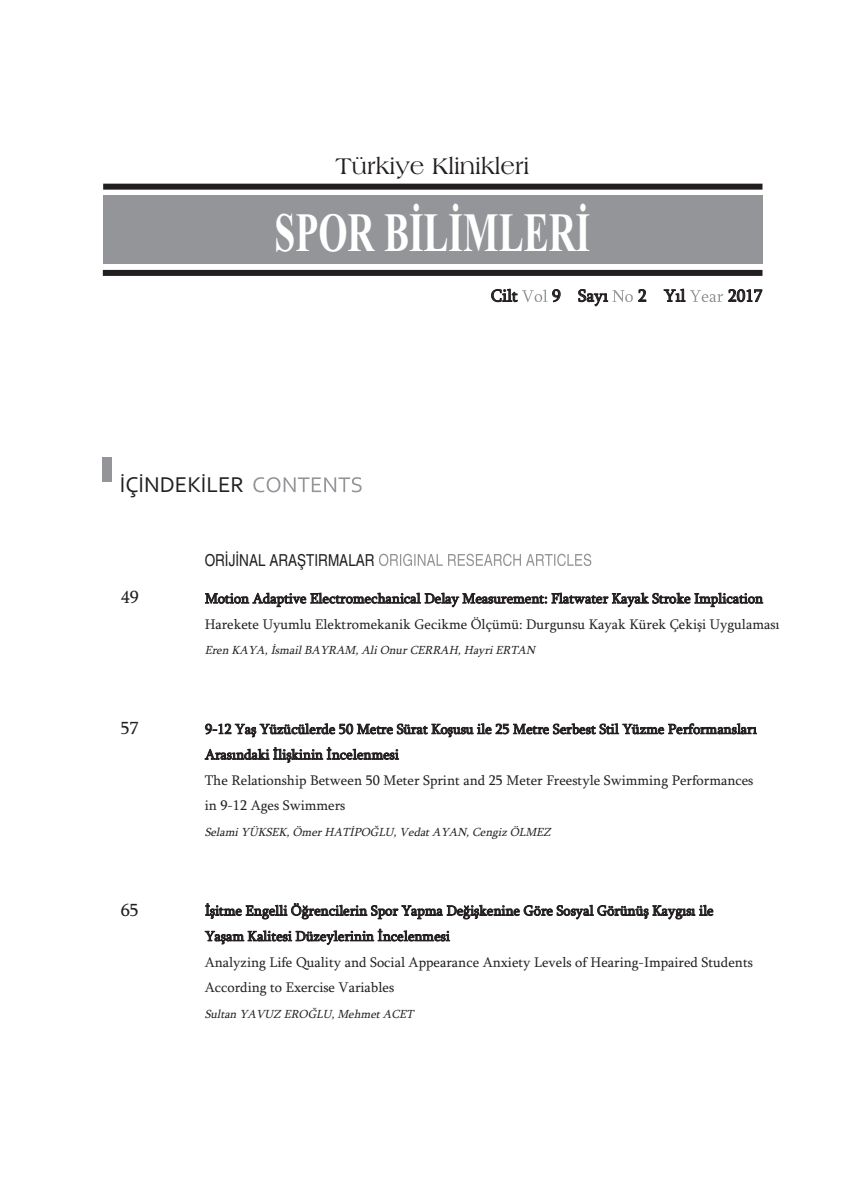
<style>
.page{position:relative;width:865px;height:1197px;background:#fff}
.page>*{position:absolute;margin:0;border:0;box-sizing:border-box;transform-origin:0 0}
.t1{font:700 55.35px "Times New Roman";color:#fff;scale:.68 1}
.t2{font:24px "Americana BT Roman";color:#231f20}
.t3{font:22.5px "Corbel";color:#231f20}
.t4{font:18px "Sylfaen";color:#231f20}
.t5{font:17.25px "Sylfaen";color:#231f20}
.t6{font:condensed 16.5px "Helvetica";color:#231f20}
.t7{font:14.25px/25.5px "Sylfaen";color:#231f20}
.t8{font:italic 12px "Sylfaen";color:#231f20}
</style>
<div class="page">
<svg style="left:379px;top:553px;width:155px;height:13px"></svg>
<svg style="left:253px;top:477px;width:108px;height:15px"></svg>
<div style="left:103px;top:457px;width:9px;height:25px;background:#939598"></div>
<div style="left:103px;top:195px;width:659px;height:68px;background:#939598"></div>
<div style="left:103px;top:184px;width:659px;height:6px;background:#231f20"></div>
<div style="left:103px;top:270px;width:659px;height:6px;background:#231f20"></div>
<svg style="left:522px;top:289px;width:25px;height:13px"></svg>
<svg style="left:612px;top:290px;width:21px;height:12px"></svg>
<svg style="left:690px;top:290px;width:33px;height:12px"></svg>
<h2 class="t2" style="left:335px;top:152px;width:195px">Türkiye Klinikleri</h2>
<h1 class="t1" style="left:274px;top:199px;width:466px">SPOR BİLİMLERİ</h1>
<p class="t5" style="left:491px;top:285px;width:28px">Cilt</p>
<p class="t5" style="left:552px;top:285px;width:57px">9 Sayı</p>
<p class="t5" style="left:638px;top:285px;width:49px">2 Yıl</p>
<p class="t5" style="left:728px;top:285px;width:36px">2017</p>
<h3 class="t3" style="left:120px;top:471px;width:126px">İÇİNDEKİLER</h3>
<p class="t6" style="left:205px;top:550px;width:171px">ORİJİNAL ARAŞTIRMALAR</p>
<p class="t4" style="left:121px;top:586px;width:19px">49</p>
<p class="t7" style="left:205px;top:585px;width:576px">Motion Adaptive Electromechanical Delay Measurement: Flatwater Kayak Stroke Implication<br>Harekete Uyumlu Elektromekanik Gecikme Ölçümü: Durgunsu Kayak Kürek Çekişi Uygulaması</p>
<p class="t8" style="left:205px;top:643px;width:335px">Eren KAYA, İsmail BAYRAM, Ali Onur CERRAH, Hayri ERTAN</p>
<p class="t4" style="left:121px;top:717px;width:19px">57</p>
<p class="t7" style="left:205px;top:716px;width:553px">9-12 Yaş Yüzücülerde 50 Metre Sürat Koşusu ile 25 Metre Serbest Stil Yüzme Performansları Arasındaki İlişkinin İncelenmesi<br>The Relationship Between 50 Meter Sprint and 25 Meter Freestyle Swimming Performances in 9-12 Ages Swimmers</p>
<p class="t8" style="left:205px;top:824px;width:351px">Selami YÜKSEK, Ömer HATİPOĞLU, Vedat AYAN, Cengiz ÖLMEZ</p>
<p class="t4" style="left:121px;top:898px;width:19px">65</p>
<p class="t7" style="left:205px;top:897px;width:549px">İşitme Engelli Öğrencilerin Spor Yapma Değişkenine Göre Sosyal Görünüş Kaygısı ile Yaşam Kalitesi Düzeylerinin İncelenmesi<br>Analyzing Life Quality and Social Appearance Anxiety Levels of Hearing-Impaired Students According to Exercise Variables</p>
<p class="t8" style="left:205px;top:1006px;width:214px">Sultan YAVUZ EROĞLU, Mehmet ACET</p>
</div>
